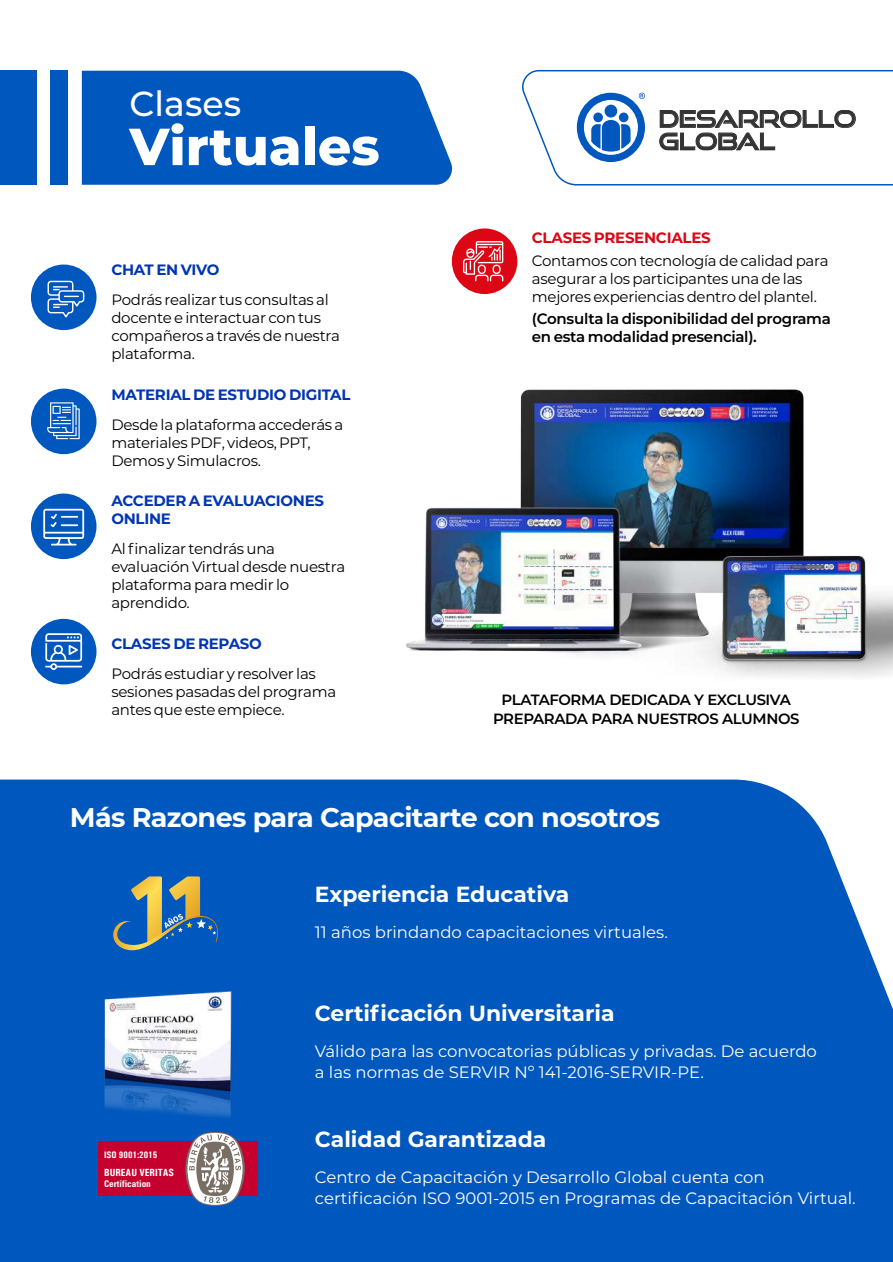
<style>
.page{position:relative;width:893px;height:1262px;background:#fff}
.page>*{position:absolute;margin:0;border:0;box-sizing:border-box;transform-origin:0 0}
.t1{font:800 52.05px "Montserrat";color:#fff}
.t2{font:500 34.65px "Montserrat";color:#fff}
.t3{font:700 27px "Montserrat";letter-spacing:-.025em;color:#fff}
.t4{font:23.1px/22.5px "Good Times Rg";letter-spacing:-.01em;color:#333}
.t5{font:700 21.9px "Montserrat";color:#fff}
.t6{font:16.5px/21px "Montserrat";color:#fff}
.t7{font:15px/18px "Montserrat";letter-spacing:-.02em;color:#000}
.t8{font:700 15px/18px "Montserrat";letter-spacing:-.02em;color:#0135b2}
.t9{font:600 15px/18px "Montserrat";letter-spacing:-.02em;color:#000}
.t10{font:700 15px "Montserrat";letter-spacing:-.02em;color:#dd0614}
.t11{font:600 14.85px/18.6px "Montserrat";letter-spacing:-.025em;color:#000;text-align:center}
.t12{font:700 condensed 10.35px "Univers";color:#fff}
.t13{font:700 condensed 9.45px "Univers";color:#fff}
.t14{font:700 condensed 9.3px "Univers";color:#fff}
</style>
<div class="page">
<div style="left:82px;top:71px;width:371px;height:114px;background:#0057bd"></div>
<svg style="left:522px;top:69px;width:370px;height:117px"></svg>
<div style="left:0;top:71px;width:37px;height:114px;background:#0057bd"></div>
<div style="left:51px;top:71px;width:17px;height:114px;background:#0057bd"></div>
<div style="left:0;top:779px;width:892px;height:483px;background:#0057bd"></div>
<img style="left:406px;top:389px;width:486px;height:288px">
<div style="left:31px;top:388px;width:65px;height:66px;background:#0057bd;border-radius:50%"></div>
<svg style="left:47px;top:402px;width:33px;height:37px"></svg>
<div style="left:31px;top:264px;width:65px;height:66px;background:#0057bd;border-radius:50%"></div>
<svg style="left:48px;top:281px;width:36px;height:37px"></svg>
<div style="left:31px;top:619px;width:65px;height:65px;background:#0057bd;border-radius:50%"></div>
<svg style="left:45px;top:633px;width:37px;height:37px"></svg>
<div style="left:31px;top:493px;width:65px;height:66px;background:#0057bd;border-radius:50%"></div>
<svg style="left:43px;top:509px;width:41px;height:36px"></svg>
<img style="left:62px;top:973px;width:207px;height:146px">
<svg style="left:108px;top:876px;width:111px;height:74px"></svg>
<div style="left:452px;top:228px;width:65px;height:66px;background:#dd0614;border-radius:50%"></div>
<svg style="left:463px;top:241px;width:40px;height:40px"></svg>
<div style="left:99px;top:1141px;width:159px;height:55px;background:#c5002e"></div>
<svg style="left:185px;top:1131px;width:60px;height:74px"></svg>
<h2 class="t2" style="left:129px;top:80px;width:113px">Clases</h2>
<h1 class="t1" style="left:129px;top:108px;width:252px">Virtuales</h1>
<p class="t8" style="left:111px;top:260px;width:109px">CHAT EN VIVO</p>
<p class="t7" style="left:111px;top:290px;width:230px">Podrás realizar tus consultas al docente e interactuar con tus compañeros a través de nuestra plataforma.</p>
<p class="t8" style="left:111px;top:385px;width:241px">MATERIAL DE ESTUDIO DIGITAL</p>
<p class="t7" style="left:111px;top:415px;width:233px">Desde la plataforma accederás a materiales PDF, videos, PPT,<br>Demos y Simulacros.</p>
<p class="t8" style="left:111px;top:491px;width:214px">ACCEDER A EVALUACIONES<br>ONLINE</p>
<p class="t7" style="left:111px;top:539px;width:235px">Al finalizar tendrás una evaluación Virtual desde nuestra plataforma para medir lo aprendido.</p>
<p class="t8" style="left:111px;top:634px;width:152px">CLASES DE REPASO</p>
<p class="t7" style="left:111px;top:664px;width:226px">Podrás estudiar y resolver las sesiones pasadas del programa antes que este empiece.</p>
<h3 class="t4" style="left:658px;top:107px;width:199px">DESARROLLO<br>GLOBAL</h3>
<p class="t10" style="left:532px;top:227px;width:180px">CLASES PRESENCIALES</p>
<p class="t7" style="left:532px;top:251px;width:298px">Contamos con tecnología de calidad para asegurar a los participantes una de las mejores experiencias dentro del plantel.</p>
<p class="t9" style="left:532px;top:309px;width:300px">(Consulta la disponibilidad del programa en esta modalidad presencial).</p>
<p class="t11" style="left:493px;top:690px;width:308px">PLATAFORMA DEDICADA Y EXCLUSIVA<br>PREPARADA PARA NUESTROS ALUMNOS</p>
<h3 class="t3" style="left:70px;top:798px;width:592px">Más Razones para Capacitarte con nosotros</h3>
<h3 class="t5" style="left:315px;top:878px;width:256px">Experiencia Educativa</h3>
<p class="t6" style="left:315px;top:921px;width:354px">11 años brindando capacitaciones virtuales.</p>
<p class="t13" style="left:104px;top:1149px;width:55px">ISO 9001:2015</p>
<p class="t12" style="left:104px;top:1166px;width:72px">BUREAU VERITAS</p>
<p class="t14" style="left:104px;top:1177px;width:48px">Certification</p>
<h3 class="t5" style="left:315px;top:997px;width:301px">Certificación Universitaria</h3>
<p class="t6" style="left:315px;top:1040px;width:503px">Válido para las convocatorias públicas y privadas. De acuerdo a las normas de SERVIR Nº 141-2016-SERVIR-PE.</p>
<h3 class="t5" style="left:315px;top:1123px;width:233px">Calidad Garantizada</h3>
<p class="t6" style="left:315px;top:1165px;width:542px">Centro de Capacitación y Desarrollo Global cuenta con certificación ISO 9001-2015 en Programas de Capacitación Virtual.</p>
</div>
